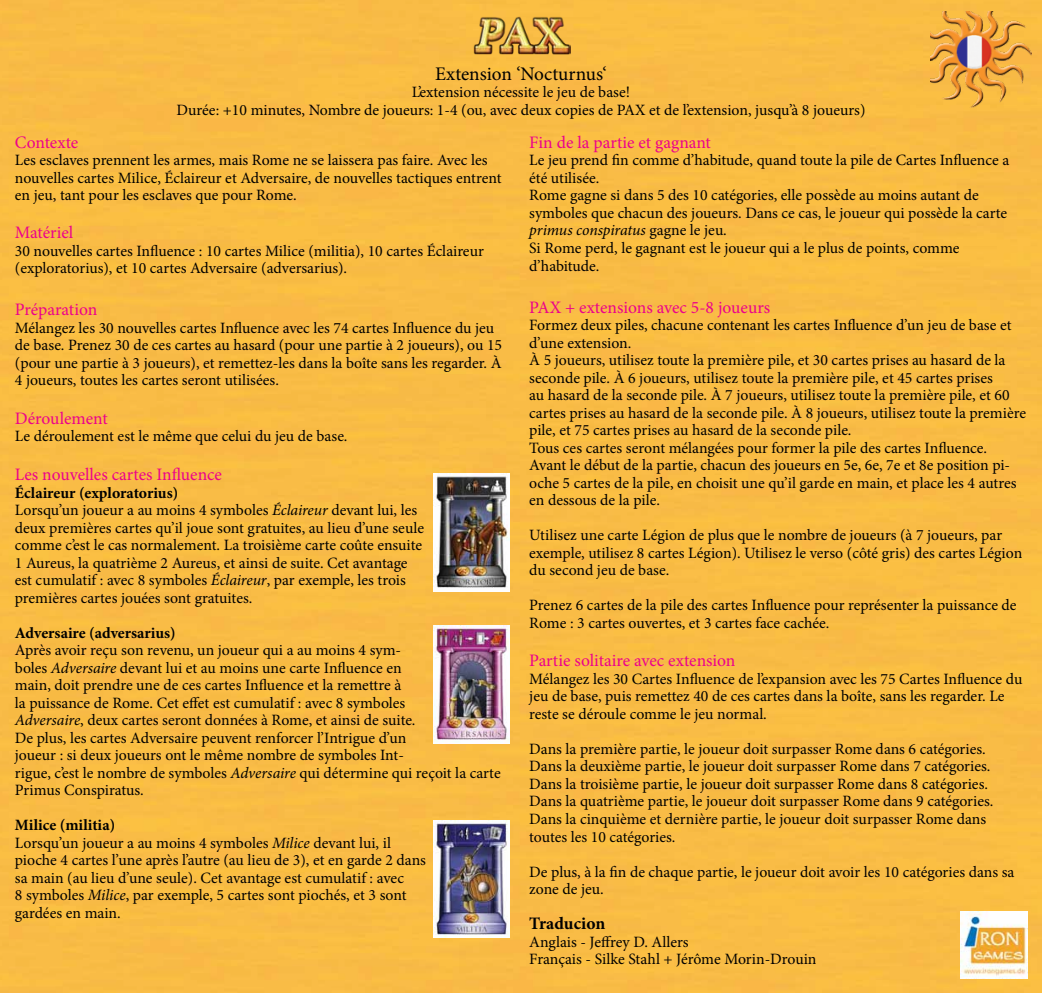
<style>
.page{position:relative;width:1042px;height:993px;background:#fff}
.page>*{position:absolute;margin:0;border:0;box-sizing:border-box;transform-origin:0 0}
.t1{font:19.25px "Minion Pro";color:#000}
.t2{font:17.5px "Minion Pro";color:#ec008c}
.t3{font:700 17.5px "Minion Pro";color:#000}
.t4{font:15.75px/17.5px "Minion Pro";color:#000}
.t5{font:700 15.75px "Minion Pro";color:#000}
.s1{font-weight:700}
.s2{font-style:italic}
</style>
<div class="page">
<div style="left:0;top:0;width:1042px;height:992px;background:#f9bc45"></div>
<img style="left:474px;top:17px;width:96px;height:38px">
<img style="left:433px;top:820px;width:77px;height:117px">
<img style="left:961px;top:911px;width:66px;height:66px">
<img style="left:433px;top:473px;width:77px;height:118px">
<img style="left:433px;top:625px;width:77px;height:118px">
<img style="left:930px;top:11px;width:102px;height:97px">
<p class="t1" style="left:435px;top:60px;width:173px">Extension ‘Nocturnus‘</p>
<p class="t4" style="left:177px;top:83px;width:690px;text-align:center">L’extension nécessite le jeu de base!<br>Durée: +10 minutes, Nombre de joueurs: 1-4 (ou, avec deux copies de PAX et de l’extension, jusqu’à 8 joueurs)</p>
<p class="t2" style="left:15px;top:130px;width:65px">Contexte</p>
<p class="t4" style="left:15px;top:152px;width:488px">Les esclaves prennent les armes, mais Rome ne se laissera pas faire. Avec les nouvelles cartes Milice, Éclaireur et Adversaire, de nouvelles tactiques entrent en jeu, tant pour les esclaves que pour Rome.</p>
<p class="t2" style="left:15px;top:221px;width:60px">Matériel</p>
<p class="t4" style="left:15px;top:242px;width:470px">30 nouvelles cartes Influence : 10 cartes Milice (militia), 10 cartes Éclaireur (exploratorius), et 10 cartes Adversaire (adversarius).</p>
<p class="t2" style="left:15px;top:298px;width:84px">Préparation</p>
<p class="t4" style="left:15px;top:319px;width:489px">Mélangez les 30 nouvelles cartes Influence avec les 74 cartes Influence du jeu de base. Prenez 30 de ces cartes au hasard (pour une partie à 2 joueurs), ou 15 (pour une partie à 3 joueurs), et remettez-les dans la boîte sans les regarder. À 4 joueurs, toutes les cartes seront utilisées.</p>
<p class="t2" style="left:15px;top:406px;width:94px">Déroulement</p>
<p class="t4" style="left:15px;top:427px;width:334px">Le déroulement est le même que celui du jeu de base.</p>
<p class="t2" style="left:15px;top:462px;width:209px">Les nouvelles cartes Influence</p>
<p class="t4" style="left:15px;top:483px;width:411px"><span class="s1">Éclaireur (exploratorius)<br></span>Lorsqu’un joueur a au moins 4 symboles <span class="s2">Éclaireur</span> devant lui, les deux premières cartes qu’il joue sont gratuites, au lieu d’une seule comme c’est le cas normalement. La troisième carte coûte ensuite 1 Aureus, la quatrième 2 Aureus, et ainsi de suite. Cet avantage est cumulatif : avec 8 symboles <span class="s2">Éclaireur</span>, par exemple, les trois premières cartes jouées sont gratuites.</p>
<p class="t5" style="left:15px;top:621px;width:162px">Adversaire (adversarius)</p>
<p class="t4" style="left:15px;top:641px;width:487px">Après avoir reçu son revenu, un joueur qui a au moins 4 sym-<br>boles <span class="s2">Adversaire</span> devant lui et au moins une carte Influence en<br>main, doit prendre une de ces cartes Influence et la remettre à<br>la puissance de Rome. Cet effet est cumulatif : avec 8 symboles<br><span class="s2">Adversaire</span>, deux cartes seront données à Rome, et ainsi de suite.<br>De plus, les cartes Adversaire peuvent renforcer l’Intrigue d’un<br>joueur : si deux joueurs ont le même nombre de symboles Int-<br>rigue, c’est le nombre de symboles <span class="s2">Adversaire</span> qui détermine qui reçoit la carte Primus Conspiratus.</p>
<p class="t4" style="left:15px;top:816px;width:412px"><span class="s1">Milice (militia)<br></span>Lorsqu’un joueur a au moins 4 symboles <span class="s2">Milice</span> devant lui, il pioche 4 cartes l’une après l’autre (au lieu de 3), et en garde 2 dans sa main (au lieu d’une seule). Cet avantage est cumulatif : avec<br>8 symboles <span class="s2">Milice</span>, par exemple, 5 cartes sont piochés, et 3 sont gardées en main.</p>
<p class="t2" style="left:529px;top:130px;width:183px">Fin de la partie et gagnant</p>
<p class="t4" style="left:529px;top:152px;width:481px">Le jeu prend fin comme d’habitude, quand toute la pile de Cartes Influence a été utilisée.<br>Rome gagne si dans 5 des 10 catégories, elle possède au moins autant de symboles que chacun des joueurs. Dans ce cas, le joueur qui possède la carte <span class="s2">primus conspiratus</span> gagne le jeu.<br>Si Rome perd, le gagnant est le joueur qui a le plus de points, comme d’habitude.</p>
<p class="t2" style="left:529px;top:295px;width:242px">PAX + extensions avec 5-8 joueurs</p>
<p class="t4" style="left:529px;top:316px;width:498px">Formez deux piles, chacune contenant les cartes Influence d’un jeu de base et d’une extension.<br>À 5 joueurs, utilisez toute la première pile, et 30 cartes prises au hasard de la seconde pile. À 6 joueurs, utilisez toute la première pile, et 45 cartes prises<br>au hasard de la seconde pile. À 7 joueurs, utilisez toute la première pile, et 60 cartes prises au hasard de la seconde pile. À 8 joueurs, utilisez toute la première pile, et 75 cartes prises au hasard de la seconde pile.<br>Tous ces cartes seront mélangées pour former la pile des cartes Influence.<br>Avant le début de la partie, chacun des joueurs en 5e, 6e, 7e et 8e position pi&shy;oche 5 cartes de la pile, en choisit une qu’il garde en main, et place les 4 autres en dessous de la pile.</p>
<p class="t4" style="left:529px;top:526px;width:494px">Utilisez une carte Légion de plus que le nombre de joueurs (à 7 joueurs, par exemple, utilisez 8 cartes Légion). Utilisez le verso (côté gris) des cartes Légion du second jeu de base.</p>
<p class="t4" style="left:529px;top:596px;width:489px">Prenez 6 cartes de la pile des cartes Influence pour représenter la puissance de<br>Rome : 3 cartes ouvertes, et 3 cartes face cachée.</p>
<p class="t2" style="left:529px;top:648px;width:208px">Partie solitaire avec extension</p>
<p class="t4" style="left:529px;top:670px;width:495px">Mélangez les 30 Cartes Influence de l’expansion avec les 75 Cartes Influence du jeu de base, puis remettez 40 de ces cartes dans la boîte, sans les regarder. Le reste se déroule comme le jeu normal.</p>
<p class="t4" style="left:529px;top:740px;width:466px">Dans la première partie, le joueur doit surpasser Rome dans 6 catégories.<br>Dans la deuxième partie, le joueur doit surpasser Rome dans 7 catégories.<br>Dans la troisième partie, le joueur doit surpasser Rome dans 8 catégories.<br>Dans la quatrième partie, le joueur doit surpasser Rome dans 9 catégories.<br>Dans la cinquième et dernière partie, le joueur doit surpasser Rome dans toutes les 10 catégories.</p>
<p class="t4" style="left:529px;top:862px;width:487px">De plus, à la fin de chaque partie, le joueur doit avoir les 10 catégories dans sa zone de jeu.</p>
<p class="t3" style="left:529px;top:910px;width:78px">Traducion</p>
<p class="t4" style="left:529px;top:932px;width:289px">Anglais - Jeffrey D. Allers<br>Français - Silke Stahl + Jérôme Morin-Drouin</p>
</div>
